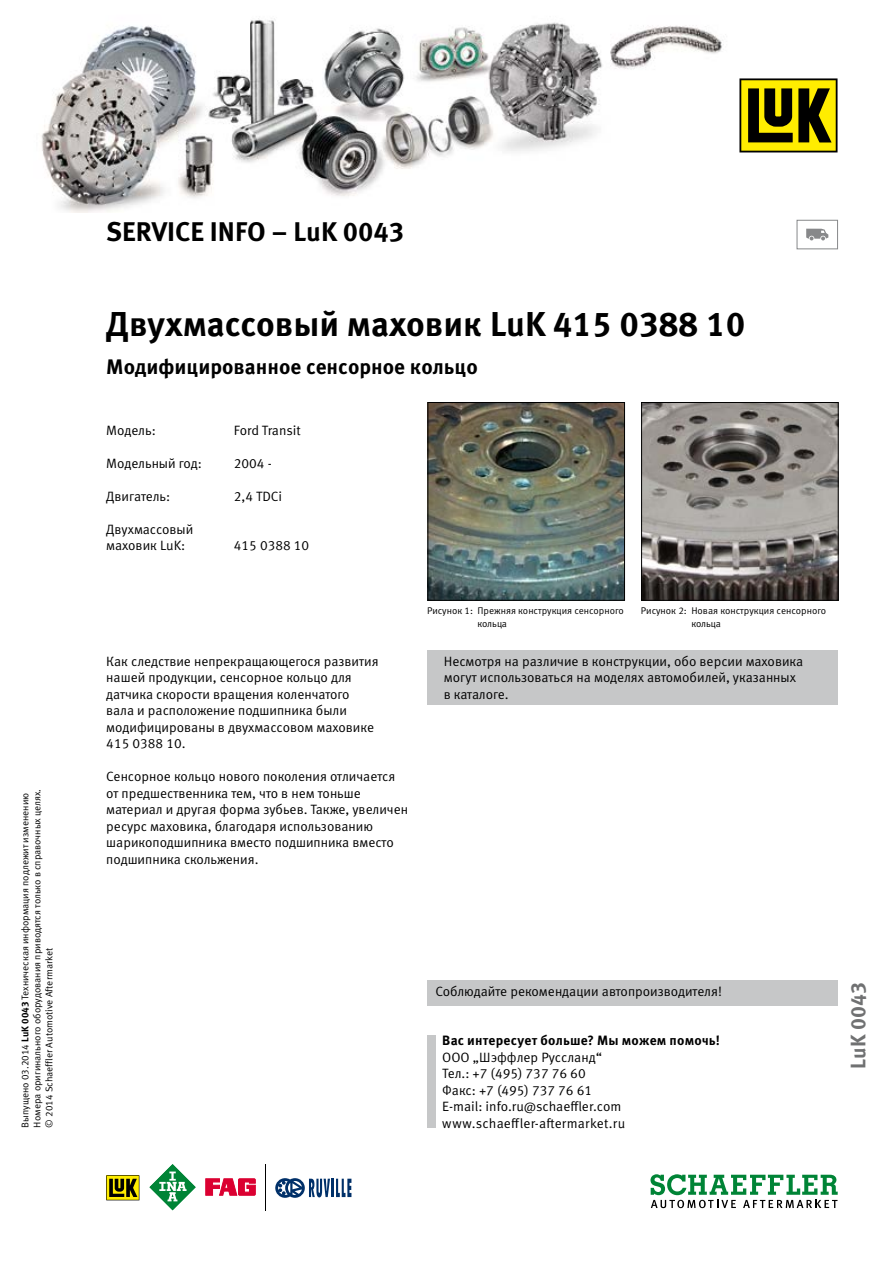
<style>
.page{position:relative;width:893px;height:1263px;background:#fff}
.page>*{position:absolute;margin:0;border:0;box-sizing:border-box;transform-origin:0 0}
.NADPIS_hlavní{font:700 34.5px "Meta Pro";color:#000}
.SERVICE_INFO{font:700 27px "Meta Pro";color:#000}
.NADPIS_menší{font:700 21px "Meta Pro";color:#000}
.SERVICE_INFO-2{font:700 21px "Meta Pro";color:#707172}
.RASTR_text_běžný{font:13.5px/16.5px "Meta Pro Norm";color:#000}
.Adresa_UKR{font:13.5px "Meta Pro Norm";color:#000}
.RASTR_šedivý{font:13.5px "Meta Pro Norm";color:#000}
.t1{font:700 13.5px "Meta Pro";letter-spacing:.015em;color:#000}
.VYDÁNÍ_datum{font:9.75px "Meta Pro Norm";color:#000}
.OBRAZ{font:9.75px/12.8px "Meta Pro Norm";color:#000}
.s1{font-family:"Meta Pro";font-weight:700}
</style>
<div class="page">
<div style="left:427px;top:651px;width:411px;height:54px;background:#c6c7c8"></div>
<img style="left:430px;top:404px;width:193px;height:194px">
<div style="left:428px;top:402px;width:197px;height:198px;border:1px solid #000"></div>
<img style="left:643px;top:404px;width:193px;height:194px">
<div style="left:641px;top:402px;width:197px;height:198px;border:1px solid #000"></div>
<div style="left:427px;top:1035px;width:9px;height:93px;background:#c6c7c8"></div>
<div style="left:427px;top:981px;width:411px;height:25px;background:#c6c7c8"></div>
<div style="left:797px;top:220px;width:41px;height:29px;border:1px solid #87888a"></div>
<svg style="left:806px;top:229px;width:22px;height:11px"></svg>
<svg style="left:106px;top:1175px;width:33px;height:25px"></svg>
<svg style="left:149px;top:1164px;width:47px;height:47px"></svg>
<svg style="left:206px;top:1178px;width:50px;height:17px"></svg>
<hr style="left:265px;top:1164px;width:1px;height:46px;background:#000">
<svg style="left:275px;top:1178px;width:76px;height:20px"></svg>
<svg style="left:650px;top:1174px;width:188px;height:34px"></svg>
<img style="left:41px;top:18px;width:797px;height:195px">
<svg style="left:739px;top:78px;width:98px;height:74px;background:#847a02"></svg>
<p class="VYDÁNÍ_datum" style="left:18px;top:1127px;width:336px;rotate:-90deg">Выпущено 03.2014 <span class="s1">LuK 0043</span> Техническая информация подлежит изменению</p>
<p class="VYDÁNÍ_datum" style="left:30px;top:1127px;width:340px;rotate:-90deg">Номера оригинального оборудования приводятся только в справочных целях.</p>
<p class="VYDÁNÍ_datum" style="left:42px;top:1127px;width:181px;rotate:-90deg">© 2014 Schaeffler Automotive Aftermarket</p>
<p class="SERVICE_INFO" style="left:106px;top:210px;width:299px">SERVICE INFO – LuK 0043</p>
<p class="NADPIS_hlavní" style="left:106px;top:297px;width:641px">Двухмассовый маховик LuK 415 0388 10</p>
<p class="NADPIS_menší" style="left:106px;top:350px;width:373px">Модифицированное сенсорное кольцо</p>
<p class="RASTR_text_běžný" style="left:106px;top:421px;width:51px">Модель:</p>
<p class="RASTR_text_běžný" style="left:234px;top:421px;width:69px">Ford Transit</p>
<p class="RASTR_text_běžný" style="left:106px;top:454px;width:97px">Модельный год:</p>
<p class="RASTR_text_běžný" style="left:234px;top:454px;width:39px">2004 -</p>
<p class="RASTR_text_běžný" style="left:106px;top:487px;width:65px">Двигатель:</p>
<p class="RASTR_text_běžný" style="left:234px;top:487px;width:50px">2,4 TDCi</p>
<p class="RASTR_text_běžný" style="left:106px;top:520px;width:88px">Двухмассовый маховик LuK:</p>
<p class="RASTR_text_běžný" style="left:234px;top:536px;width:77px">415 0388 10</p>
<p class="RASTR_text_běžný" style="left:106px;top:652px;width:274px">Как следствие непрекращающегося развития нашей продукции, сенсорное кольцо для датчика скорости вращения коленчатого вала и расположение подшипника были модифицированы в двухмассовом маховике 415 0388 10.</p>
<p class="RASTR_text_běžný" style="left:106px;top:767px;width:303px">Сенсорное кольцо нового поколения отличается от предшественника тем, что в нем тоньше материал и другая форма зубьев. Также, увеличен ресурс маховика, благодаря использованию шарикоподшипника вместо подшипника вместо подшипника скольжения.</p>
<p class="OBRAZ" style="left:477px;top:604px;width:148px;text-indent:-50px">Рисунок 1: Прежняя конструкция сенсорного кольца</p>
<p class="OBRAZ" style="left:691px;top:604px;width:136px;text-indent:-50px">Рисунок 2: Новая конструкция сенсорного кольца</p>
<p class="RASTR_text_běžný" style="left:444px;top:652px;width:361px">Несмотря на различие в конструкции, обо версии маховика могут использоваться на моделях автомобилей, указанных в каталоге.</p>
<p class="RASTR_šedivý" style="left:436px;top:981px;width:288px">Соблюдайте рекомендации автопроизводителя!</p>
<p class="t1" style="left:442px;top:1030px;width:279px">Вас интересует больше? Мы можем помочь!</p>
<p class="Adresa_UKR" style="left:442px;top:1047px;width:161px">ООО „Шэффлер Руссланд“</p>
<p class="Adresa_UKR" style="left:442px;top:1063px;width:145px">Тел.: +7 (495) 737 76 60</p>
<p class="Adresa_UKR" style="left:442px;top:1080px;width:151px">Факс: +7 (495) 737 76 61</p>
<p class="Adresa_UKR" style="left:442px;top:1096px;width:181px">E-mail: info.ru@schaeffler.com</p>
<p class="RASTR_text_běžný" style="left:442px;top:1114px;width:184px">www.schaeffler-aftermarket.ru</p>
<p class="SERVICE_INFO-2" style="left:842px;top:1068px;width:88px;rotate:-90deg">LuK 0043</p>
</div>
